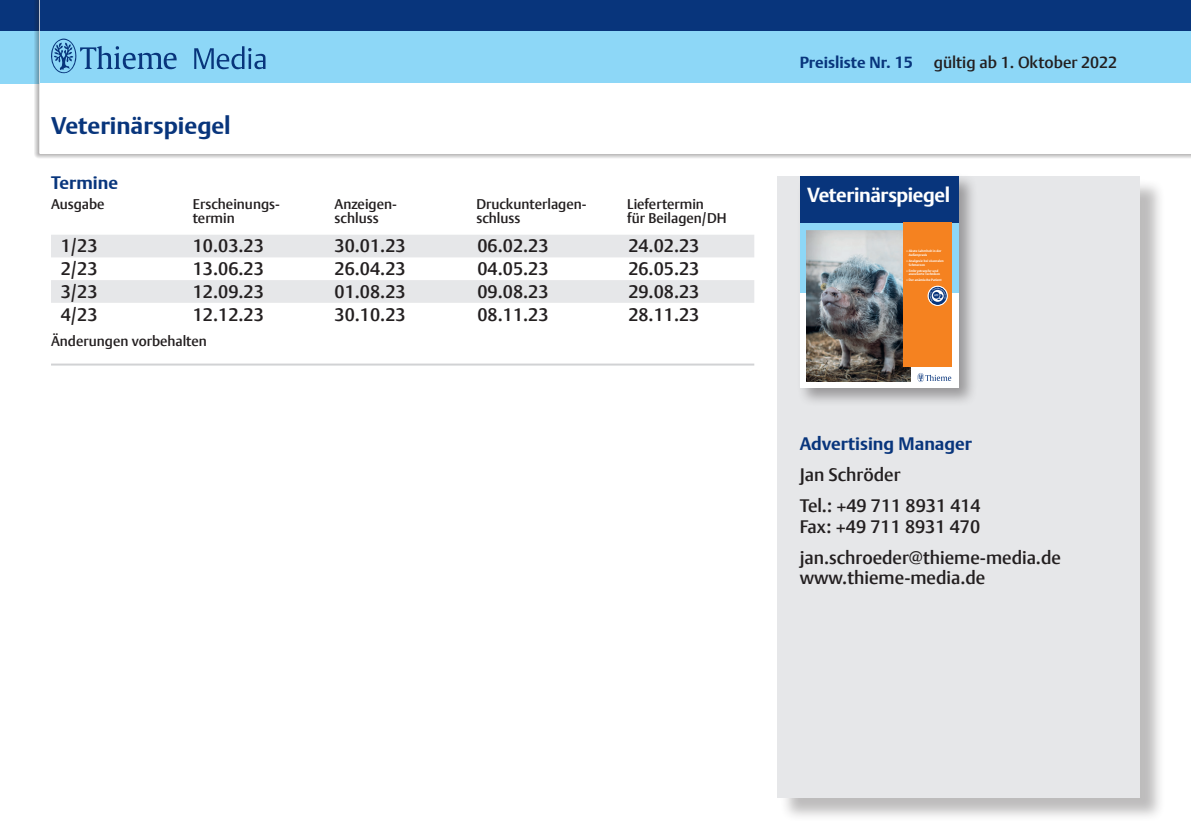
<style>
.page{position:relative;width:1191px;height:840px;background:#fff}
.page>*{position:absolute;margin:0;border:0;box-sizing:border-box;transform-origin:0 0}
.t1{font:700 24px "Thieme Argo 2011";color:#08357c}
.t2{font:700 19.8px "Thieme Argo 2011";letter-spacing:-.02em;color:#fff}
.t3{font:500 18px/31.4px "Thieme Argo 2011";color:#231f20}
.t4{font:700 18px "Thieme Argo 2011";color:#08357c}
.t5{font:500 18px "Thieme Argo 2011";color:#231f20}
.t6{font:500 16px "Thieme Argo 2011";color:#231f20}
.t7{font:700 16px "Thieme Argo 2011";color:#08357c}
.t8{font:500 14px "Thieme Argo 2011";color:#231f20}
.t9{font:700 3.2px/3.8px "Thieme Argo 2011";letter-spacing:-.005em;color:#fff}
</style>
<div class="page">
<div style="left:0;top:0;width:1191px;height:31px;background:#08357c"></div>
<div style="left:0;top:31px;width:1191px;height:52px;background:#8dd7f7"></div>
<div style="left:34px;top:0;width:1157px;height:158px;background:#231f20;opacity:.75"></div>
<div style="left:40px;top:0;width:1151px;height:31px;background:#08357c"></div>
<div style="left:40px;top:31px;width:1151px;height:52px;background:#8dd7f7"></div>
<div style="left:40px;top:83px;width:1151px;height:71px;background:#fff"></div>
<svg style="left:194px;top:46px;width:71px;height:23px"></svg>
<svg style="left:51px;top:39px;width:126px;height:35px"></svg>
<div style="left:779px;top:179px;width:386px;height:643px;background:#231f20;opacity:.3"></div>
<div style="left:777px;top:176px;width:363px;height:621px;background:#e6e7e9"></div>
<svg style="left:51px;top:235px;width:703px;height:67px;fill:#e6e7e9"></svg>
<hr style="left:52px;top:363px;width:701px;height:2px;background:#d1d2d4">
<div style="left:796px;top:173px;width:182px;height:234px;background:#231f20;opacity:.4"></div>
<svg style="left:799px;top:292px;width:159px;height:95px;background:#eae6e1"></svg>
<div style="left:799px;top:222px;width:159px;height:70px;background:#8dd7f7"></div>
<div style="left:799px;top:176px;width:159px;height:46px;background:#08357c"></div>
<img style="left:807px;top:230px;width:104px;height:151px">
<div style="left:902px;top:222px;width:49px;height:145px;background:#f58220"></div>
<div style="left:911px;top:367px;width:47px;height:20px;background:#fff"></div>
<svg style="left:917px;top:373px;width:34px;height:9px"></svg>
<svg style="left:929px;top:286px;width:18px;height:19px"></svg>
<div style="left:927px;top:286px;width:20px;height:19px;border:1px solid #fff;border-radius:50%"></div>
<h1 class="t1" style="left:51px;top:110px;width:181px">Veterinärspiegel</h1>
<p class="t4" style="left:51px;top:170px;width:68px">Termine</p>
<p class="t8" style="left:51px;top:194px;width:55px">Ausgabe</p>
<p class="t8" style="left:193px;top:194px;width:88px">Erscheinungs-</p>
<p class="t8" style="left:334px;top:194px;width:64px">Anzeigen-</p>
<p class="t8" style="left:476px;top:194px;width:112px">Druckunterlagen-</p>
<p class="t8" style="left:627px;top:194px;width:78px">Liefertermin</p>
<p class="t8" style="left:193px;top:208px;width:43px">termin</p>
<p class="t8" style="left:335px;top:208px;width:46px">schluss</p>
<p class="t8" style="left:476px;top:208px;width:46px">schluss</p>
<p class="t8" style="left:627px;top:208px;width:101px">für Beilagen/DH</p>
<p class="t3" style="left:61px;top:230px;width:38px">1/23</p>
<p class="t3" style="left:193px;top:230px;width:73px">10.03.23</p>
<p class="t3" style="left:334px;top:230px;width:73px">30.01.23</p>
<p class="t3" style="left:477px;top:230px;width:73px">06.02.23</p>
<p class="t3" style="left:628px;top:230px;width:73px">24.02.23</p>
<p class="t3" style="left:61px;top:252px;width:38px">2/23</p>
<p class="t3" style="left:193px;top:252px;width:73px">13.06.23</p>
<p class="t3" style="left:334px;top:252px;width:73px">26.04.23</p>
<p class="t3" style="left:477px;top:252px;width:73px">04.05.23</p>
<p class="t3" style="left:628px;top:252px;width:73px">26.05.23</p>
<p class="t5" style="left:61px;top:279px;width:38px">3/23</p>
<p class="t3" style="left:193px;top:275px;width:73px">12.09.23</p>
<p class="t3" style="left:334px;top:275px;width:73px">01.08.23</p>
<p class="t3" style="left:477px;top:275px;width:73px">09.08.23</p>
<p class="t3" style="left:628px;top:275px;width:73px">29.08.23</p>
<p class="t5" style="left:61px;top:302px;width:38px">4/23</p>
<p class="t3" style="left:193px;top:298px;width:73px">12.12.23</p>
<p class="t3" style="left:334px;top:298px;width:73px">30.10.23</p>
<p class="t3" style="left:477px;top:298px;width:73px">08.11.23</p>
<p class="t3" style="left:628px;top:298px;width:73px">28.11.23</p>
<p class="t8" style="left:51px;top:331px;width:157px">Änderungen vorbehalten</p>
<p class="t7" style="left:799px;top:52px;width:115px">Preisliste Nr. 15</p>
<p class="t6" style="left:933px;top:52px;width:185px">gültig ab 1. Oktober 2022</p>
<p class="t2" style="left:807px;top:181px;width:144px">Veterinärspiegel</p>
<p class="t9" style="left:908px;top:249px;width:34px;text-indent:-3px">▪ Akute Lahmheit in der<br>Außenpraxis</p>
<p class="t9" style="left:908px;top:258px;width:36px;text-indent:-3px">▪ Analgesie bei viszeralen<br>Schmerzen</p>
<p class="t9" style="left:908px;top:268px;width:33px;text-indent:-3px">▪ Embryotransfer und assoziierte Techniken</p>
<p class="t9" style="left:905px;top:278px;width:37px">▪ Der anämische Patient</p>
<p class="t4" style="left:799px;top:431px;width:174px">Advertising Manager</p>
<p class="t3" style="left:799px;top:458px;width:183px">Jan Schröder<br>Tel.: +49 711 8931 414</p>
<p class="t3" style="left:799px;top:510px;width:263px">Fax: +49 711 8931 470 jan.schroeder@thieme-media.de</p>
<p class="t3" style="left:799px;top:561px;width:187px">www.thieme-media.de</p>
</div>
